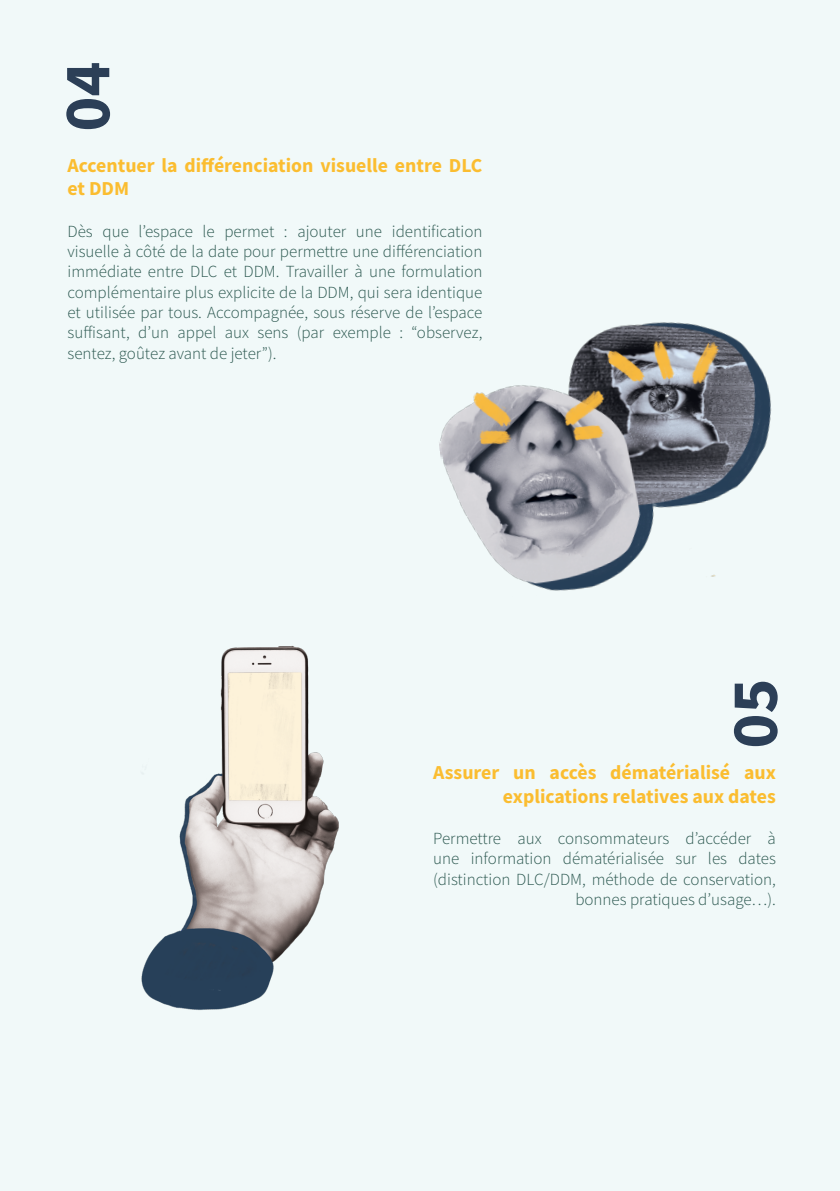
<style>
.page{position:relative;width:840px;height:1191px;background:#fff}
.page>*{position:absolute;margin:0;border:0;box-sizing:border-box;transform-origin:0 0}
.t1{font:700 66.4px "Source Sans Pro";color:#2c3f57}
.t2{font:700 19.8px/23.8px "Source Sans Pro";color:#fbbd30}
.t3{font:300 17px/20.4px "Source Sans Pro";color:#2c5850;text-align:justify}
</style>
<div class="page">
<div style="left:0;top:0;width:839px;height:1191px;background:#f1f9f9"></div>
<img style="left:439px;top:322px;width:333px;height:269px">
<img style="left:141px;top:645px;width:198px;height:365px">
<h1 class="t1" style="left:42px;top:132px;width:72px;rotate:-90deg">04</h1>
<p class="t2" style="left:67px;top:153px;width:416px">Accentuer la différenciation visuelle entre DLC et DDM</p>
<p class="t3" style="left:67px;top:221px;width:416px">Dès que l’espace le permet : ajouter une identification visuelle à côté de la date pour permettre une différenciation immédiate entre DLC et DDM. Travailler à une formulation complémentaire plus explicite de la DDM, qui sera identique et utilisée par tous. Accompagnée, sous réserve de l’espace suffisant, d’un appel aux sens (par exemple : “observez, sentez, goûtez avant de jeter”).</p>
<h1 class="t1" style="left:709px;top:748px;width:72px;rotate:-90deg">05</h1>
<p class="t2" style="left:433px;top:760px;width:344px;text-align:right">Assurer un accès dématérialisé aux explications relatives aux dates</p>
<p class="t3" style="left:433px;top:828px;width:344px;text-align:right">Permettre aux consommateurs d’accéder à une information dématérialisée sur les dates (distinction DLC/DDM, méthode de conservation, bonnes pratiques d’usage…).</p>
</div>
